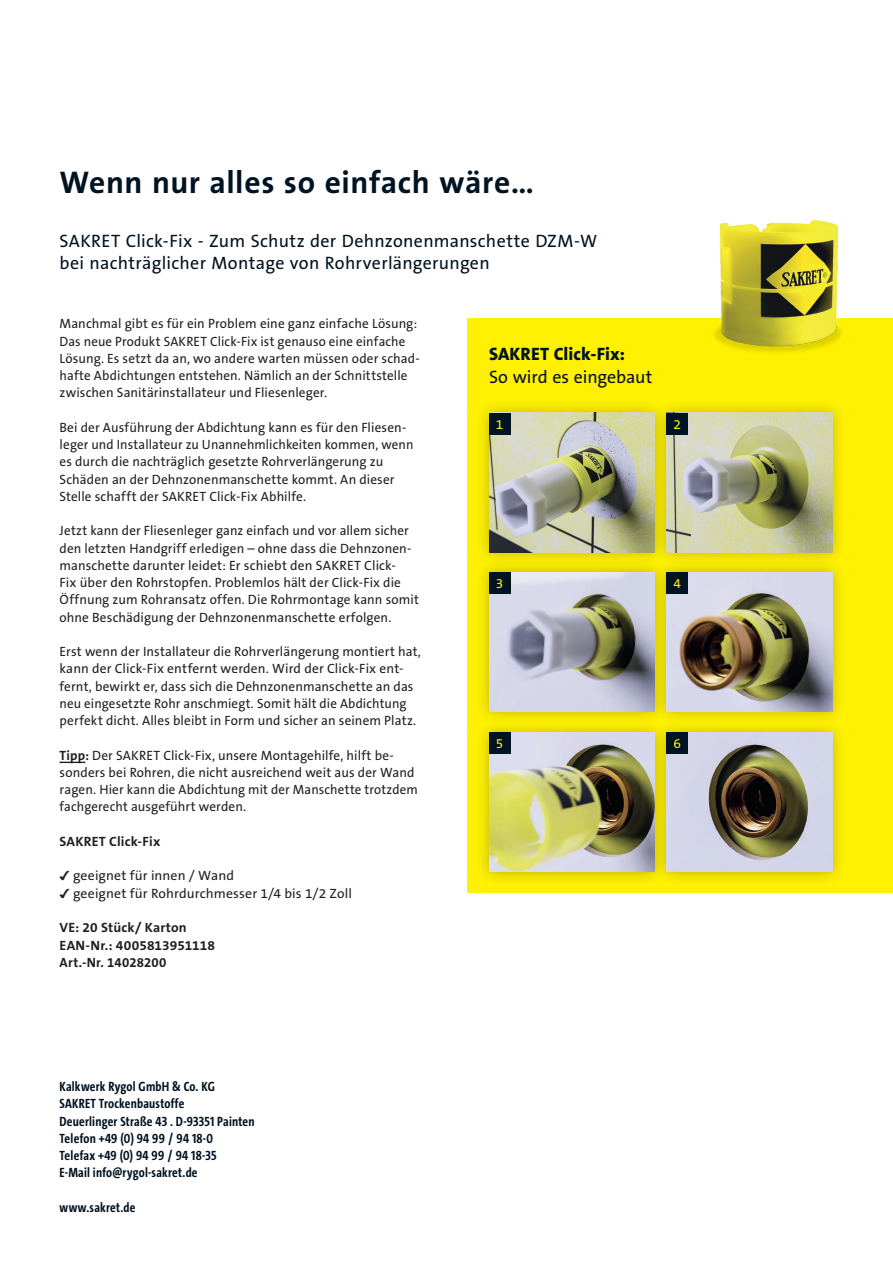
<style>
.page{position:relative;width:893px;height:1263px;background:#fff}
.page>*{position:absolute;margin:0;border:0;box-sizing:border-box;transform-origin:0 0}
.t1{font:700 31.5px "The Sans B7";letter-spacing:.02em;color:#001322}
.t2{font:18px/21.6px "The Sans B5 Plain";letter-spacing:.015em;color:#001322}
.t3{font:18px "The Sans B5 Plain";letter-spacing:-.005em;color:#001322}
.t4{font:800 18px "The Sans B8";letter-spacing:.005em;color:#001322}
.t5{font:13.5px/17.2px "The Sans B5 Plain";letter-spacing:.01em;color:#231f20}
.t6{font:700 13.5px/17.2px "The Sans Cd LF7";letter-spacing:.015em;color:#001322}
.t7{font:700 13.5px/17.2px "The Sans B7";letter-spacing:.01em;color:#231f20}
.t8{font:13.5px "The Sans B5 Plain";color:#fff101}
.s1{font-family:"The Sans B7";font-weight:700}
.s2{font-family:"The Sans Bold Caps"}
.s3{font-family:"Arial Unicode MS";font-size:12px}
</style>
<div class="page">
<div style="left:468px;top:319px;width:425px;height:574px;background:#fff101"></div>
<div style="left:475px;top:399px;width:194px;height:167px;background:#231f20;opacity:.3"></div>
<img style="left:489px;top:413px;width:163px;height:139px">
<div style="left:475px;top:558px;width:194px;height:167px;background:#231f20;opacity:.3"></div>
<img style="left:489px;top:572px;width:163px;height:139px">
<div style="left:652px;top:399px;width:194px;height:167px;background:#231f20;opacity:.3"></div>
<img style="left:667px;top:413px;width:165px;height:139px">
<div style="left:652px;top:558px;width:194px;height:167px;background:#231f20;opacity:.3"></div>
<img style="left:667px;top:572px;width:165px;height:139px">
<div style="left:475px;top:718px;width:194px;height:168px;background:#231f20;opacity:.3"></div>
<img style="left:489px;top:733px;width:163px;height:139px">
<div style="left:652px;top:718px;width:194px;height:168px;background:#231f20;opacity:.3"></div>
<img style="left:667px;top:733px;width:165px;height:139px">
<div style="left:489px;top:413px;width:21px;height:21px;background:#001322"></div>
<div style="left:489px;top:572px;width:21px;height:21px;background:#001322"></div>
<div style="left:489px;top:733px;width:21px;height:21px;background:#001322"></div>
<div style="left:667px;top:413px;width:21px;height:21px;background:#001322"></div>
<div style="left:667px;top:572px;width:21px;height:21px;background:#001322"></div>
<div style="left:667px;top:733px;width:21px;height:21px;background:#001322"></div>
<svg style="left:60px;top:762px;width:25px;height:1px"></svg>
<img style="left:699px;top:220px;width:159px;height:133px">
<h1 class="t1" style="left:60px;top:166px;width:476px">Wenn nur alles so einfach wäre…</h1>
<h2 class="t2" style="left:60px;top:231px;width:539px">SAKRET Click-Fix - Zum Schutz der Dehnzonenmanschette DZM-W bei nachträglicher Montage von Rohrverlängerungen</h2>
<p class="t5" style="left:60px;top:316px;width:362px">Manchmal gibt es für ein Problem eine ganz einfache Lösung:<br>Das neue Produkt SAKRET Click-Fix ist genauso eine einfache Lösung. Es setzt da an, wo andere warten müssen oder schad&shy;hafte Abdichtungen entstehen. Nämlich an der Schnittstelle zwischen Sanitärinstallateur und Fliesenleger.</p>
<p class="t5" style="left:60px;top:419px;width:355px">Bei der Ausführung der Abdichtung kann es für den Fliesen&shy;leger und Installateur zu Unannehmlichkeiten kommen, wenn es durch die nachträglich gesetzte Rohrverlängerung zu Schäden an der Dehnzonenmanschette kommt. An dieser Stelle schafft der SAKRET Click-Fix Abhilfe.</p>
<p class="t5" style="left:60px;top:523px;width:361px">Jetzt kann der Fliesenleger ganz einfach und vor allem sicher den letzten Handgriff erledigen – ohne dass die Dehnzonen&shy;manschette darunter leidet: Er schiebt den SAKRET Click-<br>Fix über den Rohrstopfen. Problemlos hält der Click-Fix die Öffnung zum Rohransatz offen. Die Rohrmontage kann somit ohne Beschädigung der Dehnzonenmanschette erfolgen.</p>
<p class="t5" style="left:60px;top:643px;width:363px">Erst wenn der Installateur die Rohrverlängerung montiert hat, kann der Click-Fix entfernt werden. Wird der Click-Fix ent&shy;fernt, bewirkt er, dass sich die Dehnzonenmanschette an das neu eingesetzte Rohr anschmiegt. Somit hält die Abdichtung perfekt dicht. Alles bleibt in Form und sicher an seinem Platz.</p>
<p class="t5" style="left:60px;top:747px;width:360px"><span class="s1">Tipp</span><span class="s2">:</span> Der SAKRET Click-Fix, unsere Montagehilfe, hilft be&shy;sonders bei Rohren, die nicht ausreichend weit aus der Wand ragen. Hier kann die Abdichtung mit der Manschette trotzdem fachgerecht ausgeführt werden.</p>
<p class="t7" style="left:60px;top:833px;width:102px">SAKRET Click-Fix</p>
<p class="t5" style="left:60px;top:868px;width:176px"><span class="s3">✔</span> geeignet für innen / Wand</p>
<p class="t5" style="left:60px;top:885px;width:294px"><span class="s3">✔</span> geeignet für Rohrdurchmesser 1/4 bis 1/2 Zoll</p>
<p class="t7" style="left:60px;top:919px;width:157px">VE: 20 Stück/ Karton<br>EAN-Nr.: 4005813951118<br>Art.-Nr. 14028200</p>
<h2 class="t4" style="left:489px;top:345px;width:138px">SAKRET Click-Fix:</h2>
<h2 class="t3" style="left:489px;top:367px;width:165px">So wird es eingebaut</h2>
<p class="t8" style="left:496px;top:417px;width:9px">1</p>
<p class="t8" style="left:496px;top:576px;width:9px">3</p>
<p class="t8" style="left:496px;top:736px;width:9px">5</p>
<p class="t8" style="left:674px;top:417px;width:9px">2</p>
<p class="t8" style="left:674px;top:576px;width:9px">4</p>
<p class="t8" style="left:674px;top:736px;width:9px">6</p>
<p class="t6" style="left:60px;top:1078px;width:197px">Kalkwerk Rygol GmbH &amp; Co. KG<br>SAKRET Trockenbaustoffe<br>Deuerlinger Straße 43 . D-93351 Painten<br>Telefon +49 (0) 94 99 / 94 18-0<br>Telefax +49 (0) 94 99 / 94 18-35<br>E-Mail info@rygol-sakret.de</p>
<p class="t6" style="left:60px;top:1199px;width:78px">www.sakret.de</p>
</div>
